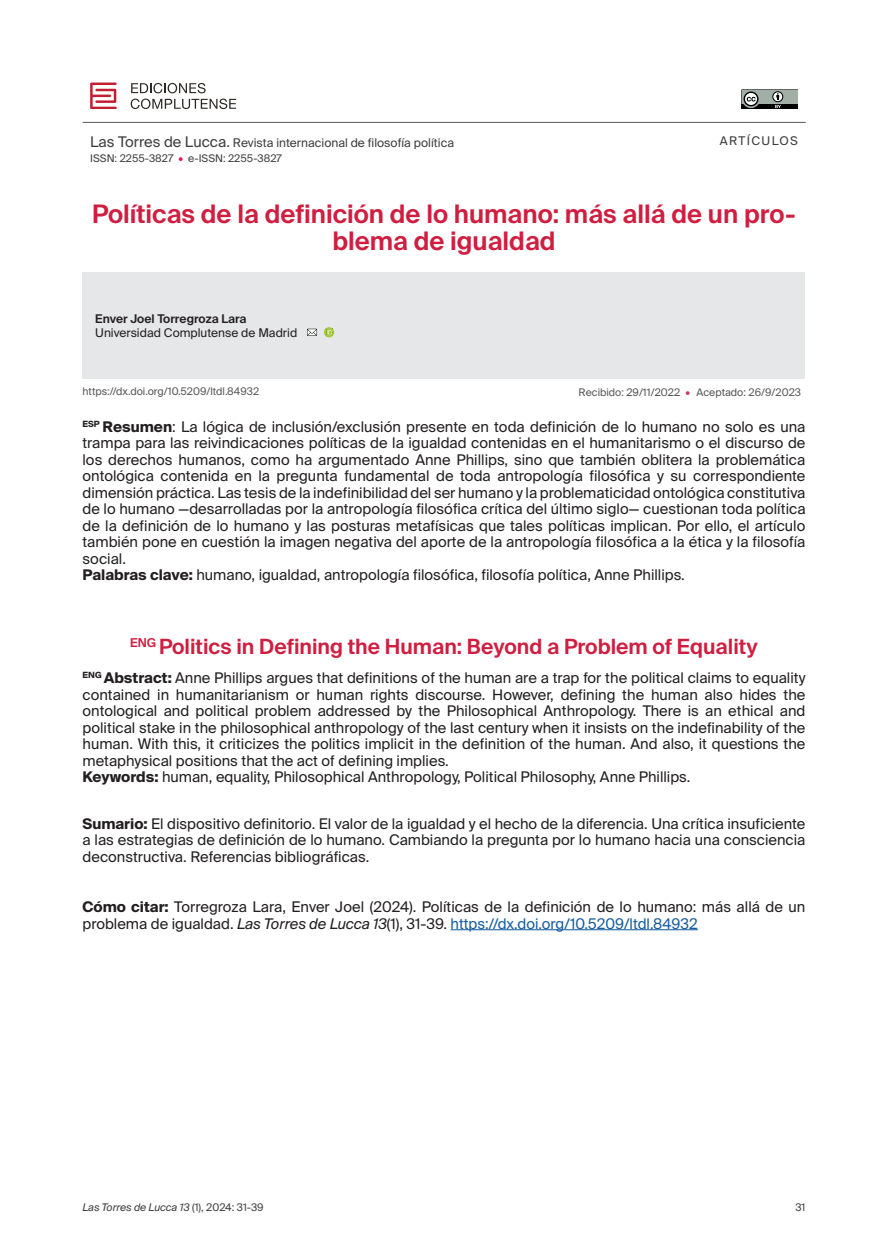
<style>
.page{position:relative;width:888px;height:1258px;background:#fff}
.page>*{position:absolute;margin:0;border:0;box-sizing:border-box;transform-origin:0 0}
.t1{font:600 25.5px/27px "Suisse Intl";color:#d01e40;text-align:center}
.t2{font:600 21px "Suisse Intl";color:#d01e40}
.t3{font:14.7px/16.5px "Suisse Intl";color:#231f20}
.t4{font:12px "Suisse Intl";color:#3e3e3f}
.t5{font:12px "Suisse Intl";color:#231f20}
.t6{font:600 12px "Suisse Intl";color:#231f20}
.t7{font:12px "Suisse Intl";letter-spacing:.12em;color:#3e3e3f}
.t8{font:10.5px "Suisse Intl";color:#57585a}
.t9{font:10.5px "Suisse Intl";color:#3e3e3f}
.t10{font:italic 10.5px "Suisse Intl";color:#3e3e3f}
.s1{font-size:14.7px}
.s2{color:#d51c51}
.s3{font-style:inherit}
.s4{color:#d93165}
.s5{font-weight:700}
.s6{font-style:italic}
.s7{color:#175d9e}
.s8{font-style:normal}
</style>
<div class="page">
<svg style="left:741px;top:89px;width:57px;height:20px"></svg>
<svg style="left:90px;top:83px;width:27px;height:26px"></svg>
<svg style="left:131px;top:83px;width:75px;height:10px"></svg>
<svg style="left:131px;top:99px;width:105px;height:10px"></svg>
<hr style="left:83px;top:122px;width:723px;height:1px;background:#57585a">
<div style="left:83px;top:272px;width:722px;height:106px;background:#e6e7e9"></div>
<svg style="left:307px;top:329px;width:10px;height:7px"></svg>
<svg style="left:324px;top:327px;width:10px;height:10px"></svg>
<hr style="left:451px;top:929px;width:247px;height:1px;background:#175d9e">
<p class="t4" style="left:90px;top:136px;width:365px"><span class="s1">Las Torres de Lucca.</span> Revista internacional de filosofía política</p>
<p class="t9" style="left:90px;top:152px;width:193px">ISSN: 2255-3827 <span class="s2">•</span> e-ISSN: 2255-3827</p>
<p class="t7" style="left:720px;top:134px;width:80px">ARTÍCULOS</p>
<h1 class="t1" style="left:92px;top:201px;width:705px">Políticas de la definición de lo humano: más allá de un pro&shy;blema de igualdad</h1>
<p class="t6" style="left:95px;top:311px;width:153px">Enver Joel Torregroza Lara</p>
<p class="t5" style="left:95px;top:326px;width:203px">Universidad Complutense de Madrid</p>
<p class="t8" style="left:83px;top:385px;width:178px">https://dx.doi.org/10.5209/ltdl.84932</p>
<p class="t8" style="left:579px;top:387px;width:224px">Re<span class="s3">cibido</span>: <span class="s3">29/11/2022</span> <span class="s4">•</span> Aceptado: 26/9/2023</p>
<p class="t3" style="left:83px;top:418px;width:724px"><sup>ESP</sup> <span class="s5">Resumen</span>: La lógica de inclusión/exclusión presente en toda definición de lo humano no solo es una trampa para las reivindicaciones políticas de la igualdad contenidas en el humanitarismo o el discurso de los derechos humanos, como ha argumentado Anne Phillips, sino que también oblitera la problemática ontológica contenida en la pregunta fundamental de toda antropología filosófica y su correspondiente dimensión práctica. Las tesis de la indefinibilidad del ser humano y la problematicidad ontológica constitutiva de lo humano —desarrolladas por la antropología filosófica crítica del último siglo— cuestionan toda política de la definición de lo humano y las posturas metafísicas que tales políticas implican. Por ello, el artículo también pone en cuestión la imagen negativa del aporte de la antropología filosófica a la ética y la filosofía social.<br><span class="s5">Palabras clave:</span> humano, igualdad, antropología filosófica, filosofía política, Anne Phillips.</p>
<h2 class="t2" style="left:130px;top:634px;width:629px"><sup>ENG</sup> Politics in Defining the Human: Beyond a Problem of Equality</h2>
<p class="t3" style="left:83px;top:670px;width:724px"><sup>ENG</sup> <span class="s5">Abstract:</span> Anne Phillips argues that definitions of the human are a trap for the political claims to equality contained in humanitarianism or human rights discourse. However, defining the human also hides the ontological and political problem addressed by the Philosophical Anthropology. There is an ethical and political stake in the philosophical anthropology of the last century when it insists on the indefinability of the human. With this, it criticizes the politics implicit in the definition of the human. And also, it questions the metaphysical positions that the act of defining implies.<br><span class="s5">Keywords:</span> human, equality, Philosophical Anthropology, Political Philosophy, Anne Phillips.</p>
<p class="t3" style="left:83px;top:815px;width:724px;text-align:justify"><span class="s5">Sumario:</span> El dispositivo definitorio. El valor de la igualdad y el hecho de la diferencia. Una crítica insuficiente a las estrategias de definición de lo humano. Cambiando la pregunta por lo humano hacia una consciencia deconstructiva. Referencias bibliográficas.</p>
<p class="t3" style="left:83px;top:899px;width:724px"><span class="s5">Cómo citar:</span> Torregroza Lara, Enver Joel (2024). Políticas de la definición de lo humano: más allá de un problema de igualdad. <span class="s6">Las Torres de Lucca 13</span>(1), 31-39. <span class="s7">https://dx.doi.org/10.5209/ltdl.84932</span></p>
<p class="t10" style="left:83px;top:1201px;width:183px">Las Torres de Lucca 13 <span class="s8">(1), 2024: 31-39</span></p>
<p class="t9" style="left:795px;top:1201px;width:12px">31</p>
</div>
